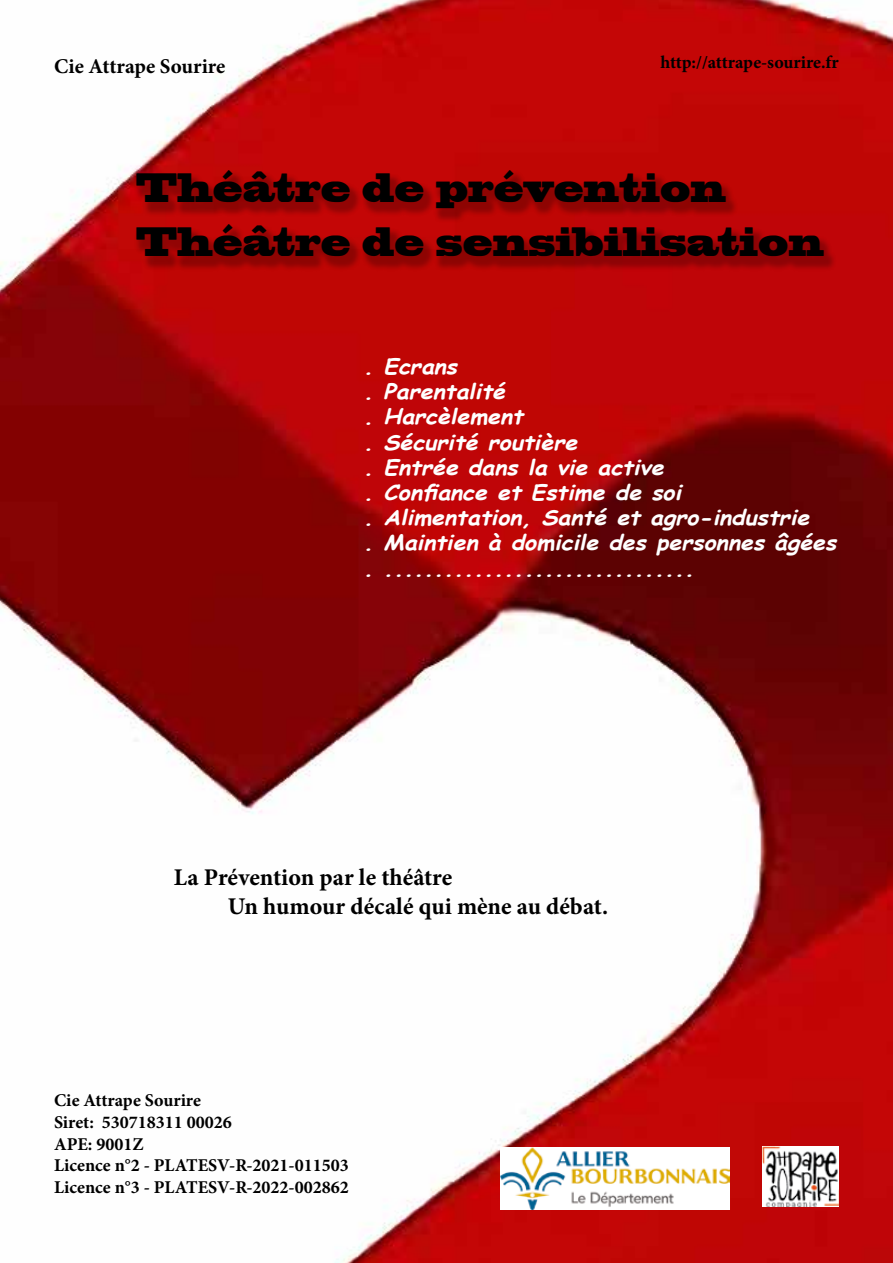
<style>
.page{position:relative;width:893px;height:1263px;background:#fff}
.page>*{position:absolute;margin:0;border:0;box-sizing:border-box;transform-origin:0 0}
.t1{font:38.25px/54px "Blackoak Std";color:#000;scale:.59 1}
.t2{font:700 24px/28.8px "Minion Pro";color:#000}
.t3{font:italic 700 21px/25.2px "Comic Sans MS";color:#fff;scale:1.1 1}
.t4{font:700 21px "Minion Pro";color:#000}
.t5{font:700 18px/21.6px "Minion Pro";color:#000}
</style>
<div class="page">
<img style="left:0;top:0;width:893px;height:1263px">
<div style="left:133px;top:170px;width:704px;height:102px;background:#000;opacity:.26"></div>
<img style="left:501px;top:1148px;width:228px;height:61px">
<img style="left:763px;top:1147px;width:76px;height:60px">
<p class="t4" style="left:54px;top:51px;width:173px">Cie Attrape Sourire</p>
<p class="t5" style="left:660px;top:52px;width:180px">http://attrape-sourire.fr</p>
<h1 class="t1" style="left:136px;top:161px;width:1168px">Théâtre de prévention<br>Théâtre de sensibilisation</h1>
<p class="t3" style="left:364px;top:353px;width:437px">. Ecrans<br>. Parentalité<br>. Harcèlement<br>. Sécurité routière<br>. Entrée dans la vie active<br>. Confiance et Estime de soi<br>. Alimentation, Santé et agro-industrie<br>. Maintien à domicile des personnes âgées . ...............................</p>
<p class="t2" style="left:228px;top:862px;width:382px;text-indent:-54px">La Prévention par le théâtre<br>Un humour décalé qui mène au débat.</p>
<p class="t5" style="left:54px;top:1089px;width:296px">Cie Attrape Sourire<br>Siret: 530718311 00026<br>APE: 9001Z<br>Licence n°2 - PLATESV-R-2021-011503<br>Licence n°3 - PLATESV-R-2022-002862</p>
</div>
